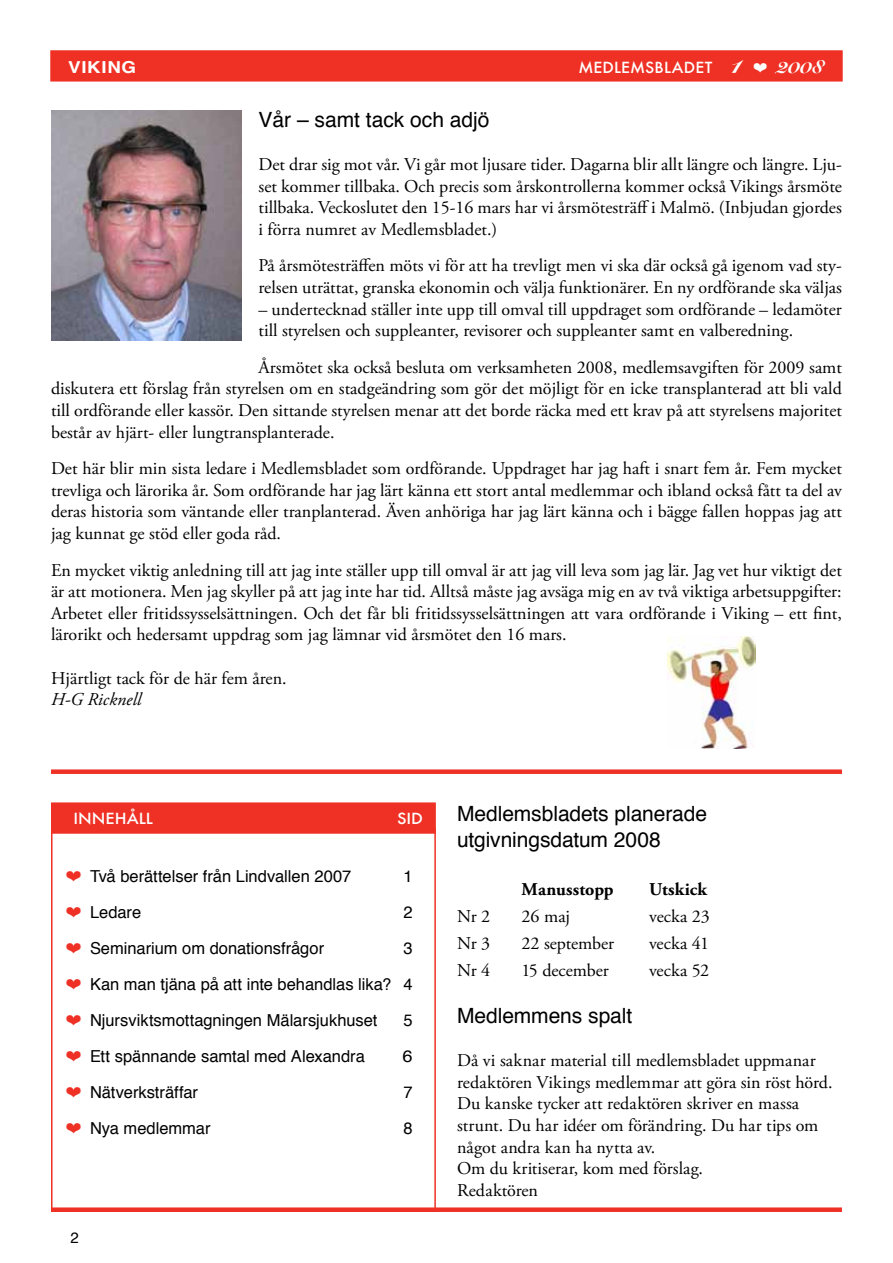
<style>
.page{position:relative;width:893px;height:1263px;background:#fff}
.page>*{position:absolute;margin:0;border:0;box-sizing:border-box;transform-origin:0 0}
.t1{font:21px/25.2px "Helvetica";letter-spacing:-.005em;color:#000}
.t2{font:18px/21.6px "Adobe Garamond Pro";color:#000;text-align:justify}
.t3{font:700 18px "Adobe Garamond Pro";letter-spacing:.005em;color:#000}
.t4{font:italic 18px "Adobe Garamond Pro";color:#000}
.t5{font:16.5px/36px "Helvetica";color:#000;text-align:justify}
.t6{font:700 16.5px "Helvetica";letter-spacing:.035em;color:#fff;scale:1.14 1}
.t7{font:16.5px "Helvetica";color:#000;scale:1.1 1}
.t8{font:500 15px "Futura";color:#fff;scale:1.05 1}
.t9{font:500 15px "Futura";color:#fff;scale:1.08 1}
.t10{font:15px "Helvetica";color:#000}
.s1{font-family:"Snell Roundhand";font-weight:900;font-size:23.7px}
.s2{font-family:"Snell Roundhand";font-weight:900;font-size:20.4px}
.s3{color:#ee3124}
</style>
<div class="page">
<div style="left:51px;top:51px;width:791px;height:30px;background:#ee3124"></div>
<div style="left:50px;top:50px;width:793px;height:32px;border:2px solid #ee3124"></div>
<div style="left:52px;top:803px;width:383px;height:30px;background:#ee3124"></div>
<div style="left:51px;top:802px;width:385px;height:32px;border:2px solid #ee3124"></div>
<div style="left:51px;top:1207px;width:791px;height:5px;background:#ee3124"></div>
<div style="left:51px;top:769px;width:791px;height:5px;background:#ee3124"></div>
<img style="left:51px;top:111px;width:190px;height:229px">
<img style="left:668px;top:637px;width:87px;height:112px">
<p class="t6" style="left:68px;top:54px;width:61px">VIKING</p>
<p class="t8" style="left:578px;top:57px;width:235px">MEDLEMSBLADET <span class="s1">1</span> ❤ <span class="s2">2008</span></p>
<p class="t1" style="left:259px;top:107px;width:233px">Vår – samt tack och adjö</p>
<p class="t2" style="left:259px;top:154px;width:585px">Det drar sig mot vår. Vi går mot ljusare tider. Dagarna blir allt längre och längre. Lju&shy;set kommer tillbaka. Och precis som årskontrollerna kommer också Vikings årsmöte tillbaka. Veckoslutet den 15-16 mars har vi årsmötesträff i Malmö. (Inbjudan gjordes i förra numret av Medlemsbladet.)</p>
<p class="t2" style="left:259px;top:255px;width:585px">På årsmötesträffen möts vi för att ha trevligt men vi ska där också gå igenom vad sty&shy;relsen uträttat, granska ekonomin och välja funktionärer. En ny ordförande ska väljas</p>
<p class="t2" style="left:259px;top:299px;width:585px">– undertecknad ställer inte upp till omval till uppdraget som ordförande – ledamöter till styrelsen och suppleanter, revisorer och suppleanter samt en valberedning.</p>
<p class="t2" style="left:51px;top:357px;width:792px;text-indent:207px">Årsmötet ska också besluta om verksamheten 2008, medlemsavgiften för 2009 samt diskutera ett förslag från styrelsen om en stadgeändring som gör det möjligt för en icke transplanterad att bli vald till ordförande eller kassör. Den sittande styrelsen menar att det borde räcka med ett krav på att styrelsens majoritet består av hjärt- eller lungtransplanterade.</p>
<p class="t2" style="left:51px;top:458px;width:792px">Det här blir min sista ledare i Medlemsbladet som ordförande. Uppdraget har jag haft i snart fem år. Fem mycket trevliga och lärorika år. Som ordförande har jag lärt känna ett stort antal medlemmar och ibland också fått ta del av deras historia som väntande eller tranplanterad. Även anhöriga har jag lärt känna och i bägge fallen hoppas jag att jag kunnat ge stöd eller goda råd.</p>
<p class="t2" style="left:51px;top:560px;width:792px">En mycket viktig anledning till att jag inte ställer upp till omval är att jag vill leva som jag lär. Jag vet hur viktigt det är att motionera. Men jag skyller på att jag inte har tid. Alltså måste jag avsäga mig en av två viktiga arbetsuppgifter:<br>Arbetet eller fritidssysselsättningen. Och det får bli fritidssysselsättningen att vara ordförande i Viking – ett fint, lärorikt och hedersamt uppdrag som jag lämnar vid årsmötet den 16 mars.</p>
<p class="t2" style="left:51px;top:668px;width:237px">Hjärtligt tack för de här fem åren.</p>
<p class="t4" style="left:51px;top:689px;width:92px">H-G Ricknell</p>
<p class="t9" style="left:74px;top:808px;width:75px">INNEHÅLL</p>
<p class="t9" style="left:397px;top:808px;width:26px">SID</p>
<p class="t1" style="left:457px;top:802px;width:251px">Medlemsbladets planerade utgivningsdatum 2008</p>
<p class="t3" style="left:522px;top:879px;width:94px">Manusstopp</p>
<p class="t3" style="left:649px;top:879px;width:60px">Utskick</p>
<p class="t2" style="left:457px;top:906px;width:35px">Nr 2</p>
<p class="t2" style="left:522px;top:906px;width:50px">26 maj</p>
<p class="t2" style="left:649px;top:906px;width:62px">vecka 23</p>
<p class="t2" style="left:457px;top:933px;width:35px">Nr 3</p>
<p class="t2" style="left:522px;top:933px;width:94px">22 september</p>
<p class="t2" style="left:649px;top:933px;width:61px">vecka 41</p>
<p class="t2" style="left:457px;top:960px;width:35px">Nr 4</p>
<p class="t2" style="left:522px;top:960px;width:89px">15 december</p>
<p class="t2" style="left:649px;top:960px;width:61px">vecka 52</p>
<p class="t1" style="left:457px;top:1003px;width:177px">Medlemmens spalt</p>
<p class="t2" style="left:457px;top:1050px;width:377px;text-align:left">Då vi saknar material till medlemsbladet uppmanar redaktören Vikings medlemmar att göra sin röst hörd.<br>Du kanske tycker att redaktören skriver en massa strunt. Du har idéer om förändring. Du har tips om något andra kan ha nytta av.<br>Om du kritiserar, kom med förslag.<br>Redaktören</p>
<p class="t5" style="left:66px;top:859px;width:287px"><span class="s3">❤</span> Två berättelser från Lindvallen 2007</p>
<p class="t5" style="left:403px;top:859px;width:11px">1</p>
<p class="t5" style="left:66px;top:895px;width:77px"><span class="s3">❤</span> Ledare</p>
<p class="t5" style="left:403px;top:895px;width:11px">2</p>
<p class="t5" style="left:66px;top:931px;width:260px"><span class="s3">❤</span> Seminarium om donationsfrågor</p>
<p class="t5" style="left:66px;top:931px;width:348px;text-indent:337px">3 <span class="s3">❤</span> Kan man tjäna på att inte behandlas lika? 4 <span class="s3">❤</span> Njursviktsmottagningen Mälarsjukhuset</p>
<p class="t5" style="left:403px;top:1003px;width:11px">5</p>
<p class="t5" style="left:66px;top:1039px;width:300px"><span class="s3">❤</span> Ett spännande samtal med Alexandra</p>
<p class="t7" style="left:402px;top:1043px;width:11px">6</p>
<p class="t5" style="left:66px;top:1075px;width:134px"><span class="s3">❤</span> Nätverksträffar</p>
<p class="t5" style="left:403px;top:1075px;width:11px">7</p>
<p class="t5" style="left:66px;top:1111px;width:146px"><span class="s3">❤</span> Nya medlemmar</p>
<p class="t5" style="left:403px;top:1111px;width:11px">8</p>
<p class="t10" style="left:70px;top:1226px;width:10px">2</p>
</div>
